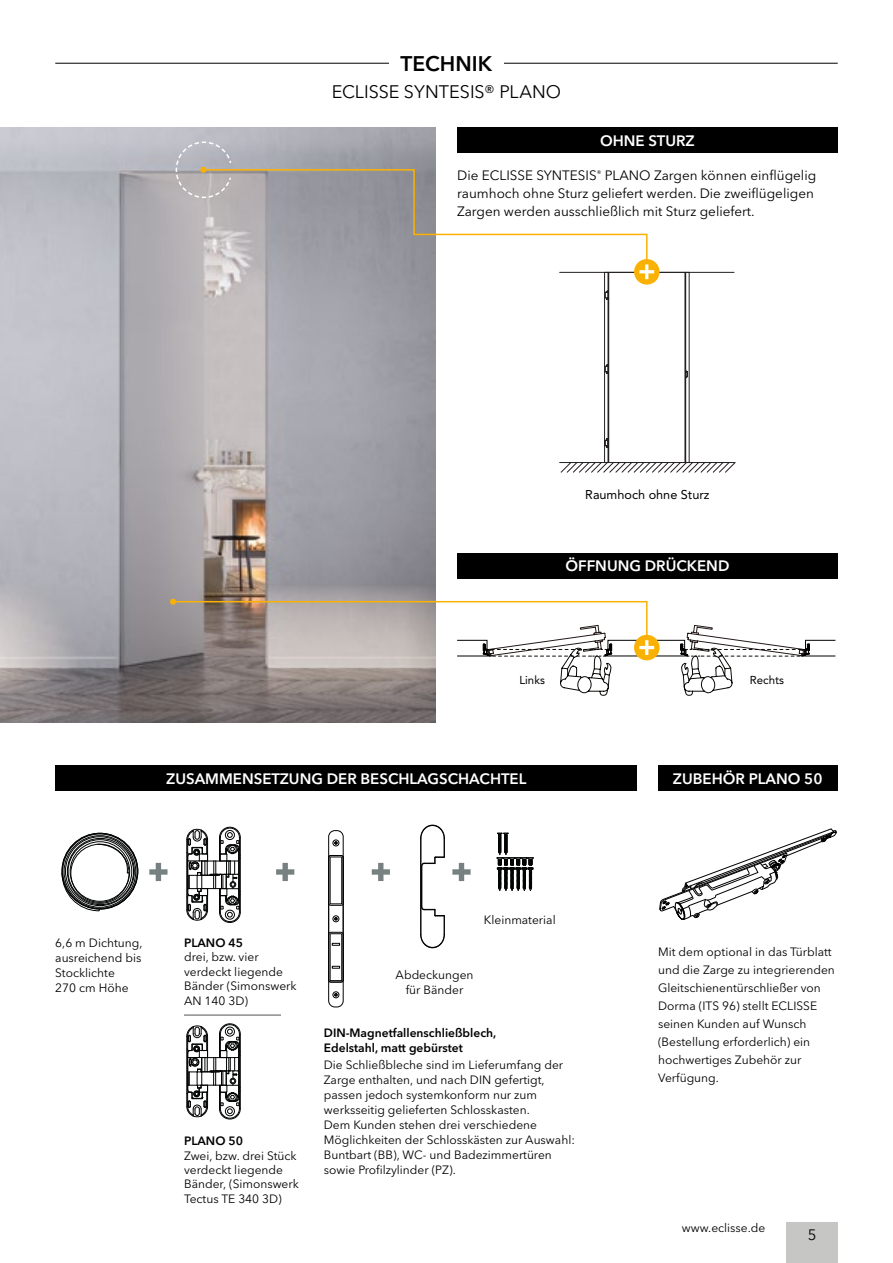
<style>
.page{position:relative;width:893px;height:1263px;background:#fff}
.page>*{position:absolute;margin:0;border:0;box-sizing:border-box;transform-origin:0 0}
.t1{font:600 21px "Avenir Next LT Pro";letter-spacing:.005em;color:#000}
.t2{font:18px "Avenir Next LT Pro";color:#000}
.t3{font:600 15px "Avenir Next LT Pro";color:#fff}
.t4{font:15px "Avenir Next LT Pro";color:#000}
.t5{font:13.5px/18px "Avenir Next LT Pro";color:#000}
.t6{font:12.75px "Avenir LT Std";color:#000}
.t7{font:12px/15px "Avenir Next LT Pro";color:#000}
.t8{font:600 12px/15px "Avenir Next LT Pro";color:#000}
.t9{font:11.4px "Avenir LT Std";color:#000}
</style>
<div class="page">
<div style="left:787px;top:1222px;width:51px;height:41px;background:#c6c6c4"></div>
<img style="left:0;top:127px;width:436px;height:596px">
<svg style="left:659px;top:829px;width:177px;height:90px"></svg>
<svg style="left:62px;top:844px;width:67px;height:67px"></svg>
<hr style="left:420px;top:838px;width:1px;height:96px;background:#010202">
<hr style="left:422px;top:866px;width:1px;height:41px;background:#010202">
<hr style="left:421px;top:838px;width:1px;height:96px;background:#010202">
<svg style="left:420px;top:907px;width:25px;height:41px"></svg>
<svg style="left:420px;top:825px;width:25px;height:41px"></svg>
<div style="left:328px;top:855px;width:15px;height:50px;border:1px solid #010202;border-radius:2px"></div>
<div style="left:330px;top:857px;width:12px;height:47px;border:1px solid #010202"></div>
<div style="left:328px;top:932px;width:15px;height:50px;border:1px solid #010202;border-radius:2px"></div>
<div style="left:330px;top:933px;width:12px;height:48px;border:1px solid #010202"></div>
<div style="left:328px;top:830px;width:15px;height:177px;border:1px solid #010202;border-radius:6px"></div>
<svg style="left:333px;top:840px;width:6px;height:6px"></svg>
<div style="left:333px;top:915px;width:6px;height:7px;border:1px solid #010202;border-radius:50%"></div>
<div style="left:333px;top:991px;width:6px;height:7px;border:1px solid #010202;border-radius:50%"></div>
<svg style="left:332px;top:943px;width:8px;height:2px"></svg>
<svg style="left:332px;top:966px;width:8px;height:2px"></svg>
<svg style="left:497px;top:833px;width:37px;height:58px"></svg>
<svg style="left:149px;top:863px;width:19px;height:18px"></svg>
<svg style="left:276px;top:863px;width:18px;height:18px"></svg>
<svg style="left:372px;top:863px;width:18px;height:18px"></svg>
<svg style="left:452px;top:863px;width:19px;height:18px"></svg>
<svg style="left:187px;top:827px;width:54px;height:96px"></svg>
<svg style="left:187px;top:1023px;width:54px;height:96px"></svg>
<hr style="left:184px;top:1015px;width:97px;height:1px;background:#525251">
<svg style="left:202px;top:168px;width:446px;height:102px"></svg>
<div style="left:634px;top:259px;width:26px;height:26px;background:#f9b104;border-radius:50%"></div>
<svg style="left:559px;top:264px;width:177px;height:209px"></svg>
<svg style="left:175px;top:141px;width:57px;height:58px;background:#bab6b7"></svg>
<svg style="left:170px;top:599px;width:666px;height:97px"></svg>
<hr style="left:55px;top:63px;width:783px;height:1px;background:#000">
<div style="left:389px;top:55px;width:115px;height:16px;background:#fff"></div>
<div style="left:457px;top:127px;width:381px;height:26px;background:#000"></div>
<div style="left:658px;top:765px;width:179px;height:26px;background:#000"></div>
<div style="left:55px;top:765px;width:582px;height:26px;background:#000"></div>
<div style="left:457px;top:553px;width:381px;height:25px;background:#000"></div>
<h1 class="t1" style="left:401px;top:51px;width:93px">TECHNIK</h1>
<h2 class="t2" style="left:332px;top:81px;width:231px">ECLISSE SYNTESIS® PLANO</h2>
<p class="t3" style="left:600px;top:131px;width:96px">OHNE STURZ</p>
<p class="t5" style="left:457px;top:166px;width:361px">Die ECLISSE SYNTESIS<sup>®</sup> PLANO Zargen können einflügelig raumhoch ohne Sturz geliefert werden. Die zweiflügeligen<br>Zargen werden ausschließlich mit Sturz geliefert.</p>
<p class="t6" style="left:585px;top:487px;width:126px">Raumhoch ohne Sturz</p>
<p class="t3" style="left:565px;top:557px;width:166px">ÖFFNUNG DRÜCKEND</p>
<p class="t9" style="left:519px;top:673px;width:27px">Links</p>
<p class="t9" style="left:750px;top:673px;width:36px">Rechts</p>
<p class="t3" style="left:166px;top:769px;width:362px">ZUSAMMENSETZUNG DER BESCHLAGSCHACHTEL</p>
<p class="t3" style="left:673px;top:769px;width:151px">ZUBEHÖR PLANO 50</p>
<p class="t7" style="left:55px;top:935px;width:89px">6,6 m Dichtung, ausreichend bis<br>Stocklichte<br>270 cm Höhe</p>
<p class="t8" style="left:184px;top:935px;width:61px">PLANO 45</p>
<p class="t7" style="left:184px;top:950px;width:114px;line-height:14.4px">drei, bzw. vier verdeckt liegende<br>Bänder (Simonswerk<br>AN 140 3D)</p>
<p class="t8" style="left:184px;top:1133px;width:61px">PLANO 50</p>
<p class="t7" style="left:184px;top:1148px;width:116px;line-height:14.4px">Zwei, bzw. drei Stück verdeckt liegende<br>Bänder, (Simonswerk<br>Tectus TE 340 3D)</p>
<p class="t7" style="left:484px;top:913px;width:73px">Kleinmaterial</p>
<p class="t7" style="left:396px;top:967px;width:79px;text-align:center">Abdeckungen für Bänder</p>
<p class="t8" style="left:324px;top:1025px;width:174px">DIN-Magnetfallenschließblech,<br>Edelstahl, matt gebürstet</p>
<p class="t7" style="left:324px;top:1057px;width:253px">Die Schließbleche sind im Lieferumfang der Zarge enthalten, und nach DIN gefertigt, passen jedoch systemkonform nur zum werksseitig gelieferten Schlosskasten.<br>Dem Kunden stehen drei verschiedene Möglichkeiten der Schlosskästen zur Auswahl:<br>Buntbart (BB), WC- und Badezimmertüren sowie Profilzylinder (PZ).</p>
<p class="t7" style="left:658px;top:943px;width:178px;line-height:18px">Mit dem optional in das Türblatt und die Zarge zu integrierenden<br>Gleitschienentürschließer von<br>Dorma (ITS 96) stellt ECLISSE seinen Kunden auf Wunsch (Bestellung erforderlich) ein hochwertiges Zubehör zur<br>Verfügung.</p>
<p class="t7" style="left:682px;top:1220px;width:85px">www.eclisse.de</p>
<p class="t4" style="left:808px;top:1226px;width:10px">5</p>
</div>
